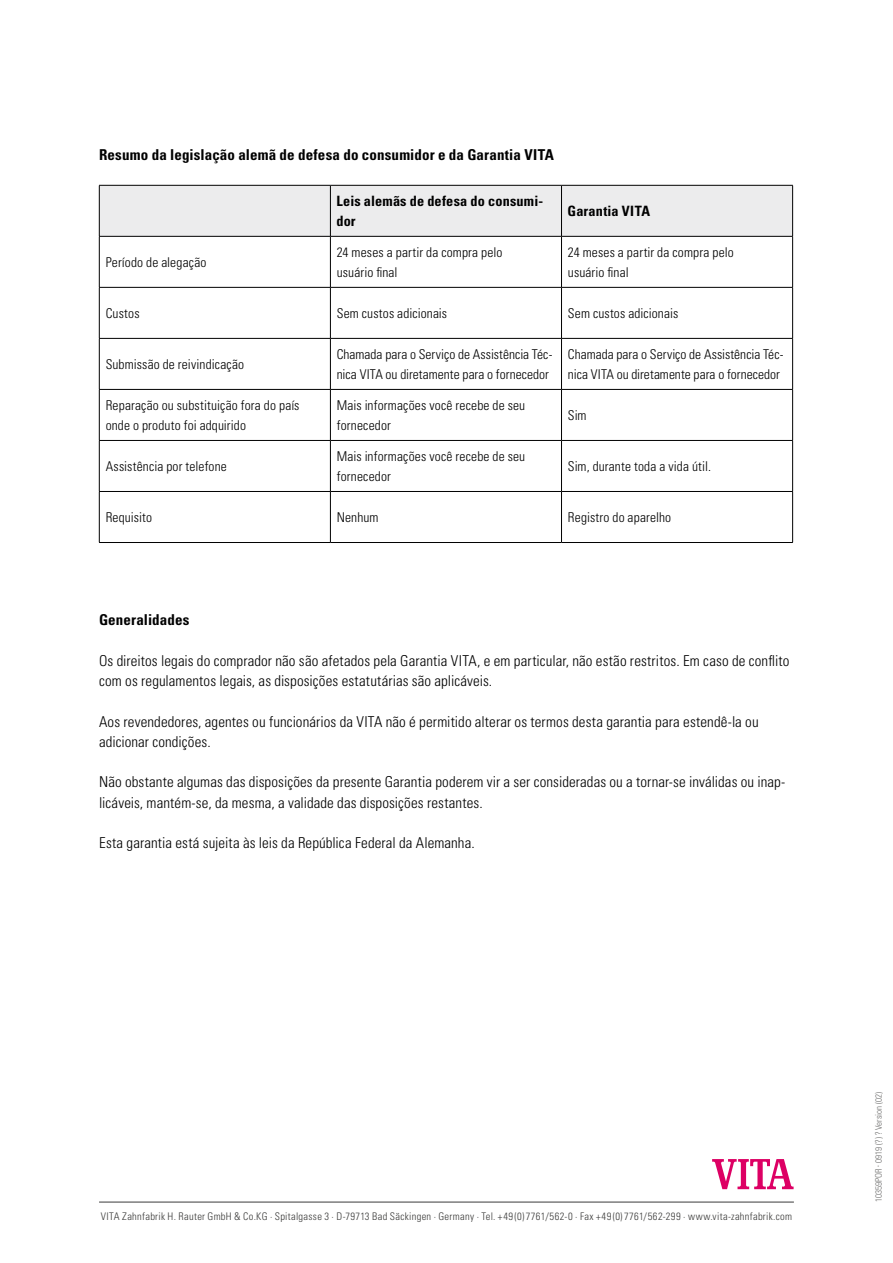
<style>
.page{position:relative;width:893px;height:1263px;background:#fff}
.page>*{position:absolute;margin:0;border:0;box-sizing:border-box;transform-origin:0 0}
.t1{font:300 condensed 15px/20.2px "Univers LT";letter-spacing:.005em;color:#000}
.t2{font:700 condensed 15px "Univers LT";letter-spacing:.01em;color:#000}
.t3{font:700 condensed 14.25px/19.5px "Univers LT";letter-spacing:.01em;color:#000}
.t4{font:300 condensed 13.5px/19.5px "Univers LT";letter-spacing:.01em;color:#000}
.t5{font:300 condensed 10.5px "Univers LT";letter-spacing:.03em;color:#3b3b3a}
.t6{font:300 condensed 9px "Univers LT";color:#6f6f6e}
</style>
<div class="page">
<div style="left:100px;top:186px;width:692px;height:50px;background:#ececed"></div>
<hr style="left:330px;top:186px;width:1px;height:50px;background:#000">
<hr style="left:561px;top:186px;width:1px;height:50px;background:#000">
<hr style="left:99px;top:237px;width:1px;height:50px;background:#000">
<hr style="left:330px;top:237px;width:1px;height:50px;background:#000">
<hr style="left:561px;top:237px;width:1px;height:50px;background:#000">
<hr style="left:792px;top:237px;width:1px;height:50px;background:#000">
<hr style="left:99px;top:287px;width:231px;height:1px;background:#000">
<hr style="left:99px;top:288px;width:1px;height:50px;background:#000">
<hr style="left:330px;top:287px;width:231px;height:1px;background:#000">
<hr style="left:330px;top:288px;width:1px;height:50px;background:#000">
<hr style="left:561px;top:287px;width:232px;height:1px;background:#000">
<hr style="left:561px;top:288px;width:1px;height:50px;background:#000">
<hr style="left:792px;top:288px;width:1px;height:50px;background:#000">
<hr style="left:99px;top:338px;width:231px;height:1px;background:#000">
<hr style="left:99px;top:339px;width:1px;height:50px;background:#000">
<hr style="left:330px;top:338px;width:231px;height:1px;background:#000">
<hr style="left:330px;top:339px;width:1px;height:50px;background:#000">
<hr style="left:561px;top:338px;width:232px;height:1px;background:#000">
<hr style="left:561px;top:339px;width:1px;height:50px;background:#000">
<hr style="left:792px;top:339px;width:1px;height:50px;background:#000">
<hr style="left:99px;top:389px;width:231px;height:1px;background:#000">
<hr style="left:99px;top:390px;width:1px;height:50px;background:#000">
<hr style="left:330px;top:389px;width:231px;height:1px;background:#000">
<hr style="left:330px;top:390px;width:1px;height:50px;background:#000">
<hr style="left:561px;top:389px;width:232px;height:1px;background:#000">
<hr style="left:561px;top:390px;width:1px;height:50px;background:#000">
<hr style="left:792px;top:390px;width:1px;height:50px;background:#000">
<hr style="left:99px;top:440px;width:231px;height:1px;background:#000">
<hr style="left:99px;top:441px;width:1px;height:50px;background:#000">
<hr style="left:330px;top:440px;width:231px;height:1px;background:#000">
<hr style="left:330px;top:441px;width:1px;height:50px;background:#000">
<hr style="left:561px;top:440px;width:232px;height:1px;background:#000">
<hr style="left:561px;top:441px;width:1px;height:50px;background:#000">
<hr style="left:792px;top:441px;width:1px;height:50px;background:#000">
<hr style="left:99px;top:491px;width:231px;height:1px;background:#000">
<hr style="left:99px;top:492px;width:1px;height:50px;background:#000">
<hr style="left:330px;top:491px;width:231px;height:1px;background:#000">
<hr style="left:330px;top:492px;width:1px;height:50px;background:#000">
<hr style="left:561px;top:491px;width:232px;height:1px;background:#000">
<hr style="left:561px;top:492px;width:1px;height:50px;background:#000">
<hr style="left:792px;top:492px;width:1px;height:50px;background:#000">
<hr style="left:99px;top:542px;width:231px;height:1px;background:#000">
<hr style="left:330px;top:542px;width:231px;height:1px;background:#000">
<hr style="left:561px;top:542px;width:232px;height:1px;background:#000">
<hr style="left:99px;top:185px;width:231px;height:1px;background:#000">
<hr style="left:99px;top:186px;width:1px;height:50px;background:#000">
<hr style="left:330px;top:185px;width:231px;height:1px;background:#000">
<hr style="left:561px;top:185px;width:232px;height:1px;background:#000">
<hr style="left:792px;top:186px;width:1px;height:50px;background:#000">
<hr style="left:99px;top:236px;width:231px;height:1px;background:#000">
<hr style="left:330px;top:236px;width:231px;height:1px;background:#000">
<hr style="left:561px;top:236px;width:232px;height:1px;background:#000">
<svg style="left:712px;top:1159px;width:82px;height:30px"></svg>
<hr style="left:99px;top:1202px;width:695px;height:1px;background:#3b3b3a">
<p class="t2" style="left:99px;top:145px;width:456px">Resumo da legislação alemã de defesa do consumidor e da Garantia VITA</p>
<p class="t3" style="left:336px;top:191px;width:208px">Leis alemãs de defesa do consumi&shy;dor</p>
<p class="t3" style="left:567px;top:201px;width:84px">Garantia VITA</p>
<p class="t4" style="left:106px;top:252px;width:102px">Período de alegação</p>
<p class="t4" style="left:337px;top:243px;width:167px">24 meses a partir da compra pelo usuário final</p>
<p class="t4" style="left:568px;top:243px;width:167px">24 meses a partir da compra pelo usuário final</p>
<p class="t4" style="left:106px;top:303px;width:35px">Custos</p>
<p class="t4" style="left:337px;top:303px;width:112px">Sem custos adicionais</p>
<p class="t4" style="left:568px;top:303px;width:112px">Sem custos adicionais</p>
<p class="t4" style="left:106px;top:354px;width:140px">Submissão de reivindicação</p>
<p class="t4" style="left:337px;top:345px;width:217px">Chamada para o Serviço de Assistência Téc&shy;nica VITA ou diretamente para o fornecedor</p>
<p class="t4" style="left:568px;top:345px;width:217px">Chamada para o Serviço de Assistência Téc&shy;nica VITA ou diretamente para o fornecedor</p>
<p class="t4" style="left:106px;top:396px;width:195px">Reparação ou substituição fora do país onde o produto foi adquirido</p>
<p class="t4" style="left:337px;top:396px;width:190px">Mais informações você recebe de seu fornecedor</p>
<p class="t4" style="left:568px;top:405px;width:20px">Sim</p>
<p class="t4" style="left:106px;top:456px;width:123px">Assistência por telefone</p>
<p class="t4" style="left:337px;top:447px;width:190px">Mais informações você recebe de seu fornecedor</p>
<p class="t4" style="left:568px;top:456px;width:145px">Sim, durante toda a vida útil.</p>
<p class="t4" style="left:106px;top:507px;width:48px">Requisito</p>
<p class="t4" style="left:337px;top:507px;width:43px">Nenhum</p>
<p class="t4" style="left:568px;top:507px;width:105px">Registro do aparelho</p>
<p class="t2" style="left:99px;top:611px;width:92px">Generalidades</p>
<p class="t1" style="left:99px;top:650px;width:692px">Os direitos legais do comprador não são afetados pela Garantia VITA, e em particular, não estão restritos. Em caso de conflito com os regulamentos legais, as disposições estatutárias são aplicáveis.</p>
<p class="t1" style="left:99px;top:711px;width:661px">Aos revendedores, agentes ou funcionários da VITA não é permitido alterar os termos desta garantia para estendê-la ou adicionar condições.</p>
<p class="t1" style="left:99px;top:772px;width:688px">Não obstante algumas das disposições da presente Garantia poderem vir a ser consideradas ou a tornar-se inválidas ou inap&shy;licáveis, mantém-se, da mesma, a validade das disposições restantes.</p>
<p class="t1" style="left:99px;top:833px;width:377px">Esta garantia está sujeita às leis da República Federal da Alemanha.</p>
<p class="t5" style="left:101px;top:1210px;width:693px">VITA Zahnfabrik H. Rauter GmbH &amp; Co.KG · Spitalgasse 3 · D-79713 Bad Säckingen · Germany · Tel. +49 (0) 7761/562-0 · Fax +49(0) 7761/562-299 · www.vita-zahnfabrik.com</p>
<p class="t6" style="left:873px;top:1202px;width:112px;rotate:-90deg">10359POR <sup>•</sup> 0919 (?) ? Version (02)</p>
</div>
